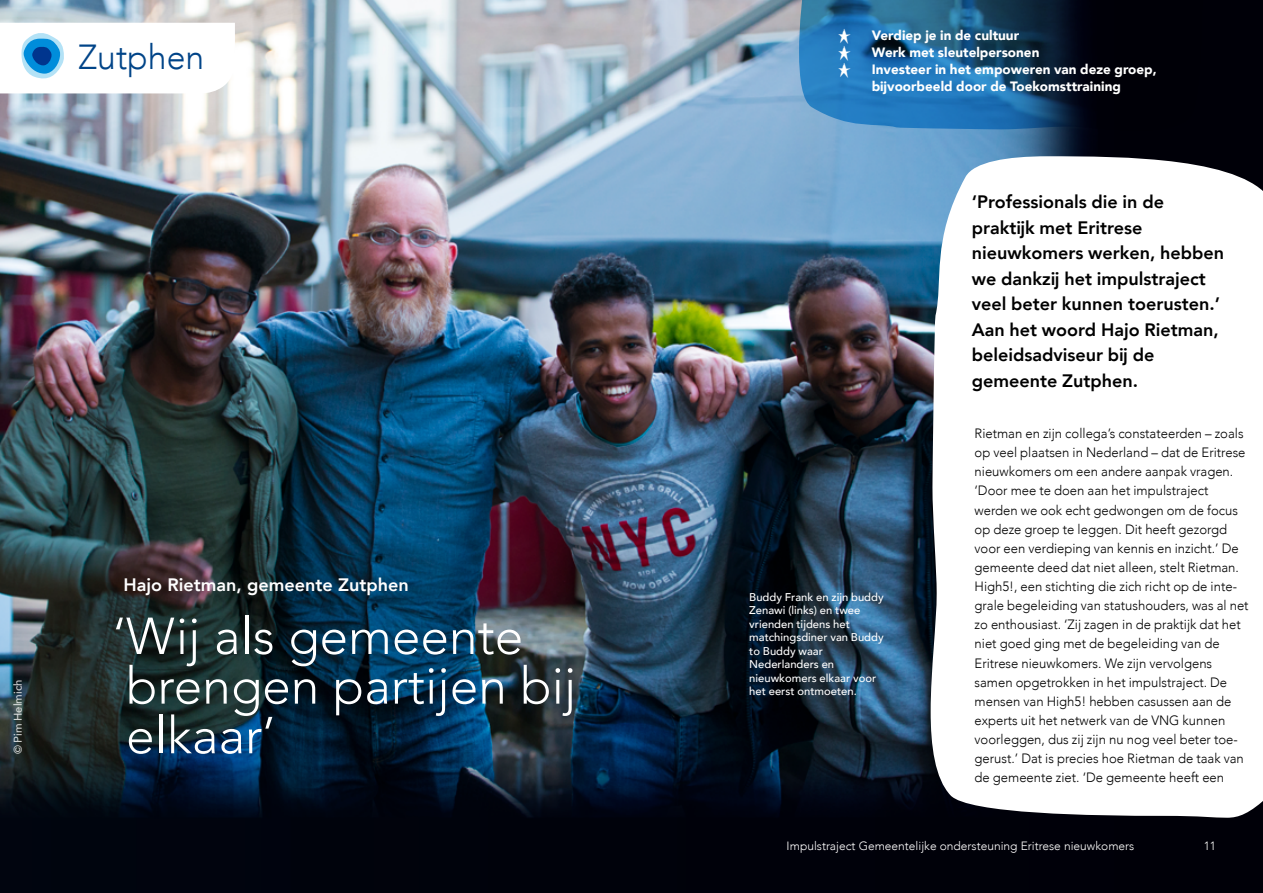
<style>
.page{position:relative;width:1263px;height:893px;background:#fff}
.page>*{position:absolute;margin:0;border:0;box-sizing:border-box;transform-origin:0 0}
.t1{font:300 51.45px/49.7px "Avenir";color:#fff}
.t2{font:300 34.8px "Avenir";color:#048}
.t3{font:800 18px/25.5px "Avenir";color:#000}
.t4{font:800 18px "Avenir";color:#fff}
.t5{font:300 13.5px/19.2px "Avenir";color:#000}
.t6{font:900 13.5px/17px "Avenir";color:#fff}
.t7{font:300 12px "Avenir";color:#fff}
.t8{font:500 11.25px/13.5px "Avenir";color:#fff}
</style>
<div class="page">
<img style="left:0;top:0;width:1263px;height:893px">
<svg style="left:799px;top:0;width:404px;height:131px;background:#164266"></svg>
<svg style="left:931px;top:156px;width:332px;height:662px"></svg>
<svg style="left:0;top:23px;width:235px;height:70px"></svg>
<svg style="left:838px;top:29px;width:12px;height:49px"></svg>
<h2 class="t2" style="left:79px;top:36px;width:127px">Zutphen</h2>
<p class="t8" style="left:10px;top:754px;width:76px;rotate:-90deg">© Pim Helmich</p>
<h3 class="t4" style="left:123px;top:571px;width:287px">Hajo Rietman, gemeente Zutphen</h3>
<h1 class="t1" style="left:113px;top:611px;width:465px">‘Wij als gemeente brengen partijen bij elkaar’</h1>
<p class="t6" style="left:872px;top:27px;width:287px">Verdiep je in de cultuur<br>Werk met sleutelpersonen<br>Investeer in het empoweren van deze groep, bijvoorbeeld door de Toekomsttraining</p>
<p class="t8" style="left:749px;top:589px;width:136px">Buddy Frank en zijn buddy<br>Zenawi (links) en twee vrienden tijdens het matchingsdiner van Buddy to Buddy waar<br>Nederlanders en nieuwkomers elkaar voor het eerst ontmoeten.</p>
<h3 class="t3" style="left:972px;top:189px;width:254px">‘Professionals die in de praktijk met Eritrese nieuwkomers werken, hebben we dankzij het impulstraject veel beter kunnen toerusten.’<br>Aan het woord Hajo Rietman, beleidsadviseur bij de gemeente Zutphen.</h3>
<p class="t5" style="left:974px;top:424px;width:276px">Rietman en zijn collega’s constateerden – zoals op veel plaatsen in Nederland – dat de Eritrese nieuwkomers om een andere aanpak vragen. ‘Door mee te doen aan het impulstraject werden we ook echt gedwongen om de focus op deze groep te leggen. Dit heeft gezorgd voor een verdieping van kennis en inzicht.’ De gemeente deed dat niet alleen, stelt Rietman.<br>High5!, een stichting die zich richt op de inte&shy;grale begeleiding van statushouders, was al net zo enthousiast. ‘Zij zagen in de praktijk dat het niet goed ging met de begeleiding van de Eritrese nieuwkomers. We zijn vervolgens samen opgetrokken in het impulstraject. De mensen van High5! hebben casussen aan de experts uit het netwerk van de VNG kunnen voorleggen, dus zij zijn nu nog veel beter toe&shy;gerust.’ Dat is precies hoe Rietman de taak van de gemeente ziet. ‘De gemeente heeft een</p>
<p class="t7" style="left:787px;top:839px;width:349px">Impulstraject Gemeentelijke ondersteuning Eritrese nieuwkomers</p>
<p class="t7" style="left:1204px;top:839px;width:14px">11</p>
</div>
